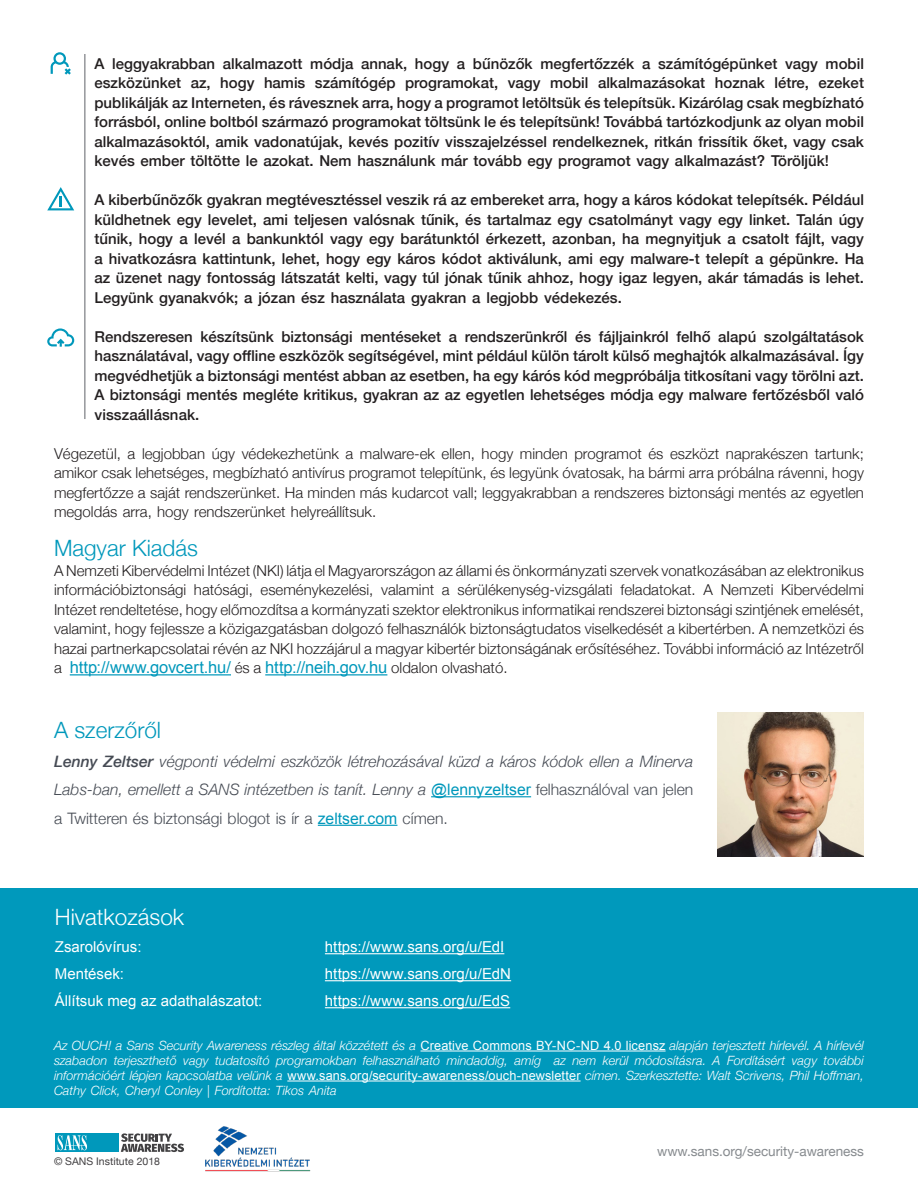
<style>
.page{position:relative;width:918px;height:1188px;background:#fff}
.page>*{position:absolute;margin:0;border:0;box-sizing:border-box;transform-origin:0 0}
.MainText{font:300 22.5px "Helvetica Neue";color:#0098bb}
.t1{font:300 22.5px "Helvetica Neue";color:#fff}
.MainText-2{font:16.5px "Arial";letter-spacing:-.005em;color:#0098bb}
.MainText-3{font:italic 300 15.75px/28.5px "Helvetica Neue";color:#464b54;text-align:justify}
.indents{font:500 15px/19.5px "Helvetica Neue";color:#231f20}
.MainText-4{font:300 15px/19.5px "Helvetica Neue";color:#231f20;text-align:justify}
.t2{font:15px "Arial";color:#fff}
.t3{font:13.5px "Helvetica Neue";color:#868a8e}
.MainText-5{font:italic 300 12.75px/15px "Helvetica Neue";color:#fff;text-align:right}
.t4{font:10.5px "Helvetica Neue";color:#413f41}
.s1{font-family:"Helvetica Neue";font-weight:300;font-size:15px;color:#231f20}
.s2{font-weight:500}
.s3{font-family:"Arial";font-weight:400;font-style:normal;color:#0098bb}
.s4{font-style:normal}
.s5{font-family:"Arial";font-weight:400;font-style:normal}
</style>
<div class="page">
<div style="left:0;top:889px;width:918px;height:219px;background:#0099bc"></div>
<hr style="left:325px;top:953px;width:179px;height:1px;background:#fff">
<hr style="left:325px;top:980px;width:186px;height:1px;background:#fff">
<hr style="left:325px;top:1007px;width:185px;height:1px;background:#fff">
<hr style="left:70px;top:674px;width:161px;height:1px;background:#0098bb">
<hr style="left:265px;top:674px;width:122px;height:1px;background:#0098bb">
<hr style="left:421px;top:1051px;width:245px;height:1px;background:#fff">
<hr style="left:287px;top:1081px;width:294px;height:1px;background:#fff">
<svg style="left:121px;top:1133px;width:63px;height:19px"></svg>
<div style="left:56px;top:1133px;width:63px;height:19px;background:#0098bb"></div>
<svg style="left:58px;top:1135px;width:29px;height:15px"></svg>
<img style="left:205px;top:1126px;width:106px;height:46px">
<hr style="left:431px;top:796px;width:100px;height:1px;background:#0098bb">
<hr style="left:318px;top:825px;width:79px;height:1px;background:#0098bb">
<hr style="left:85px;top:54px;width:1px;height:365px;background:#5f6369">
<svg style="left:51px;top:52px;width:20px;height:23px"></svg>
<svg style="left:47px;top:187px;width:27px;height:23px"></svg>
<svg style="left:47px;top:328px;width:27px;height:19px"></svg>
<img style="left:718px;top:713px;width:146px;height:143px">
<p class="indents" style="left:94px;top:52px;width:12px">A</p>
<p class="indents" style="left:112px;top:52px;width:104px">leggyakrabban</p>
<p class="indents" style="left:223px;top:52px;width:81px">alkalmazott</p>
<p class="indents" style="left:310px;top:52px;width:45px">módja</p>
<p class="indents" style="left:361px;top:52px;width:48px">annak,</p>
<p class="indents" style="left:415px;top:52px;width:36px">hogy</p>
<p class="indents" style="left:457px;top:52px;width:10px">a</p>
<p class="indents" style="left:473px;top:52px;width:61px">bűnözők</p>
<p class="indents" style="left:540px;top:52px;width:95px">megfertőzzék</p>
<p class="indents" style="left:642px;top:52px;width:10px">a</p>
<p class="indents" style="left:658px;top:52px;width:121px">számítógépünket</p>
<p class="indents" style="left:785px;top:52px;width:34px">vagy</p>
<p class="indents" style="left:826px;top:52px;width:40px">mobil</p>
<p class="indents" style="left:315px;top:72px;width:82px">számítógép</p>
<p class="indents" style="left:598px;top:72px;width:109px">alkalmazásokat</p>
<p class="indents" style="left:774px;top:72px;width:36px">létre,</p>
<p class="indents" style="left:94px;top:72px;width:771px">eszközünket<br>publikálják az Interneten, és rávesznek arra, hogy a programot letöltsük és telepítsük. Kizárólag csak megbízható forrásból, online boltból származó programokat töltsünk le és telepítsünk! Továbbá tartózkodjunk az olyan mobil alkalmazásoktól, amik vadonatújak, kevés pozitív visszajelzéssel rendelkeznek, ritkán frissítik őket, vagy csak kevés ember töltötte le azokat. Nem használunk már tovább egy programot vagy alkalmazást? Töröljük!</p>
<p class="indents" style="left:94px;top:189px;width:771px;text-align:justify">A kiberbűnözők gyakran megtévesztéssel veszik rá az embereket arra, hogy a káros kódokat telepítsék. Például küldhetnek egy levelet, ami teljesen valósnak tűnik, és tartalmaz egy csatolmányt vagy egy linket. Talán úgy tűnik, hogy a levél a bankunktól vagy egy barátunktól érkezett, azonban, ha megnyitjuk a csatolt fájlt, vagy a hivatkozásra kattintunk, lehet, hogy egy káros kódot aktiválunk, ami egy malware t- telepít a gépünkre. Ha az üzenet nagy fontosság látszatát kelti, vagy túl jónak tűnik ahhoz, hogy igaz legyen, akár támadás is lehet.<br>Legyünk gyanakvók; a józan ész használata gyakran a legjobb védekezés.</p>
<p class="indents" style="left:764px;top:325px;width:102px">szolgáltatások</p>
<p class="indents" style="left:220px;top:72px;width:36px">hogy</p>
<p class="indents" style="left:264px;top:72px;width:43px">hamis</p>
<p class="indents" style="left:405px;top:72px;width:95px">programokat,</p>
<p class="indents" style="left:550px;top:72px;width:40px">mobil</p>
<p class="indents" style="left:715px;top:72px;width:52px">hoznak</p>
<p class="indents" style="left:818px;top:72px;width:47px">ezeket</p>
<p class="indents" style="left:191px;top:72px;width:22px">az,</p>
<p class="indents" style="left:508px;top:72px;width:34px">vagy</p>
<p class="indents" style="left:200px;top:325px;width:75px">készítsünk</p>
<p class="indents" style="left:281px;top:325px;width:73px">biztonsági</p>
<p class="indents" style="left:360px;top:325px;width:82px">mentéseket</p>
<p class="indents" style="left:465px;top:325px;width:104px">rendszerünkről</p>
<p class="indents" style="left:575px;top:325px;width:18px">és</p>
<p class="indents" style="left:599px;top:325px;width:72px">fájljainkról</p>
<p class="indents" style="left:677px;top:325px;width:36px">felhő</p>
<p class="indents" style="left:718px;top:325px;width:40px">alapú</p>
<p class="indents" style="left:94px;top:325px;width:771px">Rendszeresen<br>használatával, vagy offline eszközök segítségével, mint például külön tárolt külső meghajtók alkalmazásával. Így megvédhetjük a biztonsági mentést abban az esetben, ha egy kárós kód megpróbálja titkosítani vagy törölni azt.<br>A biztonsági mentés megléte kritikus, gyakran az az egyetlen lehetséges módja egy malware fertőzésből való visszaállásnak.</p>
<p class="MainText-4" style="left:54px;top:442px;width:812px">Végezetül a, legjobban úgy védekezhetünk a malware-ek ellen, hogy minden programot és eszközt naprakészen tartunk; amikor csak lehetséges, megbízható antivírus programot telepítünk, és legyünk óvatosak, ha bármi arra próbálna rávenni, hogy megfertőzze a saját rendszerünket. Ha minden más kudarcot vall; leggyakrabban a rendszeres biztonsági mentés az egyetlen megoldás arra, hogy rendszerünket helyreállítsuk.</p>
<p class="MainText" style="left:54px;top:530px;width:145px">Magyar Kiadás</p>
<p class="MainText-4" style="left:54px;top:559px;width:812px;text-align:right">A Nemzeti Kibervédelmi Intézet (NKI) látja el Magyarországon az állami és önkormányzati szervek vonatkozásában az elektronikus<br>Kibervédelmi</p>
<p class="indents" style="left:449px;top:325px;width:10px">a</p>
<p class="MainText-4" style="left:54px;top:579px;width:812px;text-align:left">információbiztonsági<br>Intézet rendeltetése, hogy előmozdítsa a kormányzati szektor elektronikus informatikai rendszerei biztonsági szintjének emelését, valamint, hogy fejlessze a közigazgatásban dolgozó felhasználók biztonságtudatos viselkedését a kibertérben A. nemzetközi és hazai partnerkapcsolatai révén az NKI hozzájárul a magyar kibertér biztonságának erősítéséhez. További információ az Intézetről</p>
<p class="MainText-2" style="left:70px;top:657px;width:439px">http://www.govcert.hu/ <span class="s1">és a</span> http://neih.gov.hu <span class="s1">oldalon olvasható.</span></p>
<p class="MainText-4" style="left:194px;top:579px;width:60px">hatósági,</p>
<p class="MainText-4" style="left:261px;top:579px;width:114px">eseménykezelési,</p>
<p class="MainText-4" style="left:457px;top:579px;width:157px">sérülékenység-vizsgálati</p>
<p class="MainText-4" style="left:381px;top:579px;width:55px">valamint</p>
<p class="MainText-4" style="left:620px;top:579px;width:94px">feladatokat A.</p>
<p class="MainText-4" style="left:721px;top:579px;width:54px">Nemzeti</p>
<p class="MainText-4" style="left:442px;top:579px;width:9px">a</p>
<p class="MainText-4" style="left:54px;top:657px;width:9px">a</p>
<p class="MainText" style="left:54px;top:712px;width:109px">A szerzőről</p>
<p class="MainText-3" style="left:54px;top:746px;width:641px"><span class="s2">Lenny Zeltser</span> végponti védelmi eszközök létrehozásával küzd a káros kódok ellen a Minerva Labs-ban, emellett a SANS intézetben is tanít. Lenny a <span class="s3">@lennyzeltser</span> <span class="s4">felhasználóval van jelen a Twitteren és biztonsági blogot is aír</span> <span class="s3">zeltser.com</span> <span class="s4">címen.</span></p>
<p class="t1" style="left:55px;top:899px;width:131px">Hivatkozások</p>
<p class="t2" style="left:55px;top:937px;width:88px">Zsarolóvírus:</p>
<p class="t2" style="left:325px;top:937px;width:181px">https://www.sans.org /u/ EdI</p>
<p class="t2" style="left:55px;top:964px;width:71px">Mentések:</p>
<p class="t2" style="left:325px;top:964px;width:188px">https://www.sans.org /u/ EdN</p>
<p class="t2" style="left:55px;top:991px;width:209px">Állítsuk meg az adathalászatot:</p>
<p class="t2" style="left:325px;top:991px;width:187px">https://www.sans.org /u/ EdS</p>
<p class="MainText-5" style="left:54px;top:1037px;width:812px">Az OUCH! a Sans Security Awareness részleg által közzétett és a <span class="s5">Creative Commons BY-NC-ND 4.0 licensz</span> alapján terjesztett hírlevél A. hírlevél további</p>
<p class="MainText-5" style="left:114px;top:1052px;width:65px">terjeszthető</p>
<p class="MainText-5" style="left:215px;top:1052px;width:56px">tudatosító</p>
<p class="MainText-5" style="left:363px;top:1052px;width:79px">felhasználható</p>
<p class="MainText-5" style="left:514px;top:1052px;width:28px">amíg</p>
<p class="MainText-5" style="left:635px;top:1052px;width:87px">módosításra A.</p>
<p class="MainText-5" style="left:727px;top:1052px;width:60px">Fordításért</p>
<p class="MainText-5" style="left:54px;top:1052px;width:812px;text-align:left">szabadon<br>információért lépjen kapcsolatba velünk a <span class="s5">www.sans.org/security-awareness/ouch-newsletter</span> címen. Szerkesztette: Walt Scrivens, Phil Hoffman,<br>Cathy Click, Cheryl Conley | Fordította: Tikos Anita</p>
<p class="MainText-5" style="left:276px;top:1052px;width:82px">programokban</p>
<p class="MainText-5" style="left:447px;top:1052px;width:63px">mindaddig,</p>
<p class="MainText-5" style="left:603px;top:1052px;width:27px">kerül</p>
<p class="MainText-5" style="left:183px;top:1052px;width:27px">vagy</p>
<p class="MainText-5" style="left:554px;top:1052px;width:14px">az</p>
<p class="MainText-5" style="left:572px;top:1052px;width:26px">nem</p>
<p class="MainText-5" style="left:792px;top:1052px;width:27px">vagy</p>
<p class="t4" style="left:54px;top:1154px;width:108px">© SANS Institute 2018</p>
<p class="t3" style="left:657px;top:1142px;width:208px">www.sans.org/security-awareness</p>
</div>
